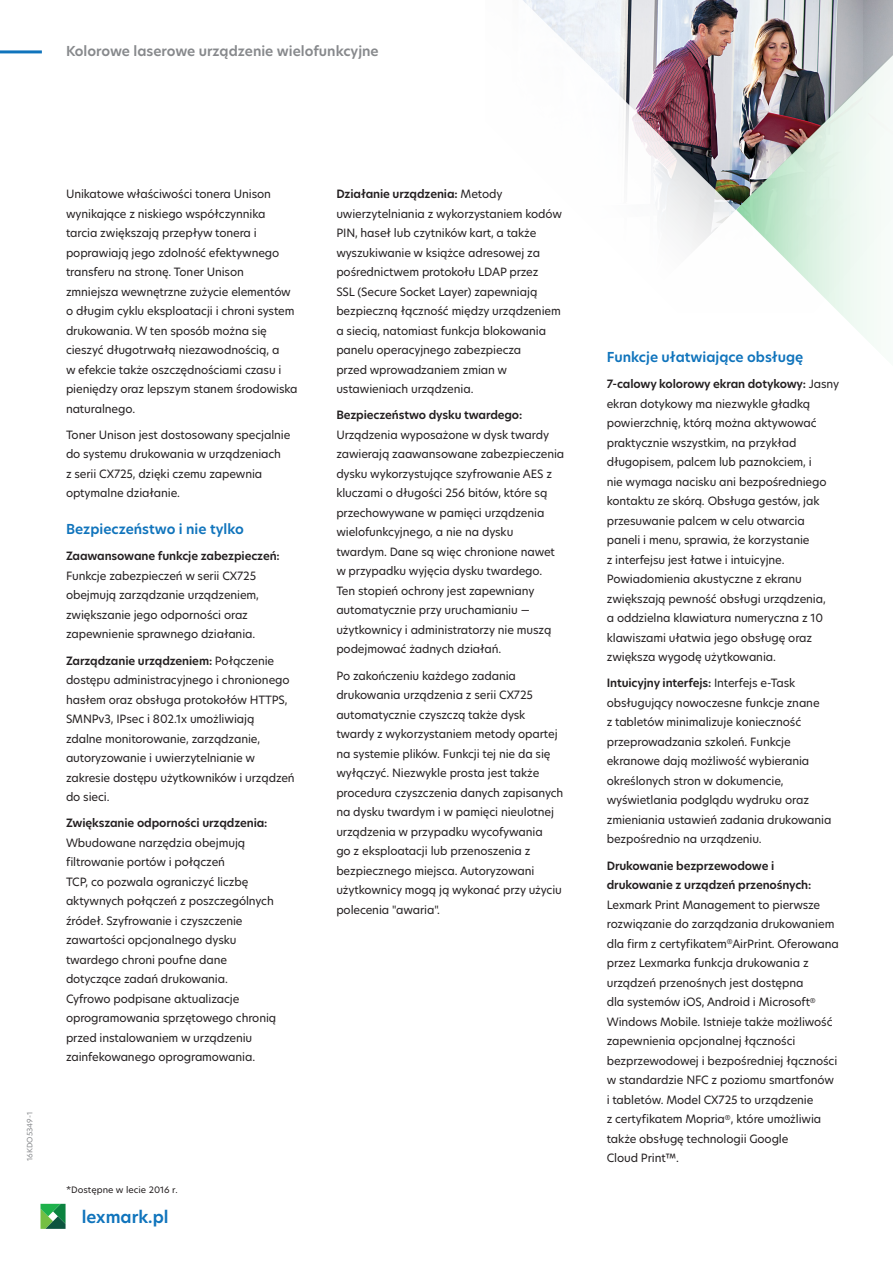
<style>
.page{position:relative;width:893px;height:1263px;background:#fff}
.page>*{position:absolute;margin:0;border:0;box-sizing:border-box;transform-origin:0 0}
.URL_Style{font:600 16.5px "TP Hero";color:#1074bc}
.Header_Style_-_Level{font:600 13.5px "TP Hero";color:#1074bc}
.Document_Label_Style{font:600 13.5px "TP Hero";color:#87898c}
.Body_Copy{font:11.25px/19.5px "TP Hero";letter-spacing:-.01em;color:#231f20}
.Footnotes{font:8.7px "TP Hero";color:#231f20}
.t1{font:7.2px "TP Hero";color:#87898c}
.s1{font-weight:600}
</style>
<div class="page">
<hr style="left:0;top:50px;width:42px;height:3px;background:#1074bc">
<svg style="left:41px;top:1204px;width:25px;height:25px"></svg>
<img style="left:523px;top:0;width:370px;height:248px">
<svg style="left:736px;top:40px;width:157px;height:306px"></svg>
<p class="Document_Label_Style" style="left:66px;top:42px;width:314px">Kolorowe laserowe urządzenie wielofunkcyjne</p>
<p class="t1" style="left:25px;top:1161px;width:51px;rotate:-90deg">16KDO5349-1</p>
<p class="Body_Copy" style="left:66px;top:184px;width:233px">Unikatowe właściwości tonera Unison wynikające z niskiego współczynnika tarcia zwiększają przepływ tonera i poprawiają jego zdolność efektywnego transferu na stronę. Toner Unison zmniejsza wewnętrzne zużycie elementów o długim cyklu eksploatacji i chroni system drukowania. W ten sposób można się cieszyć długotrwałą niezawodnością, a<br>w efekcie także oszczędnościami czasu i pieniędzy oraz lepszym stanem środowiska naturalnego.</p>
<p class="Body_Copy" style="left:66px;top:425px;width:226px">Toner Unison jest dostosowany specjalnie do systemu drukowania w urządzeniach<br>z serii CX725, dzięki czemu zapewnia optymalne działanie.</p>
<p class="Header_Style_-_Level" style="left:66px;top:520px;width:179px">Bezpieczeństwo i nie tylko</p>
<p class="Body_Copy" style="left:66px;top:546px;width:215px"><span class="s1">Zaawansowane funkcje zabezpieczeń:<br></span>Funkcje zabezpieczeń w serii CX725 obejmują zarządzanie urządzeniem, zwiększanie jego odporności oraz zapewnienie sprawnego działania.</p>
<p class="Body_Copy" style="left:66px;top:650px;width:230px"><span class="s1">Zarządzanie urządzeniem:</span> Połączenie dostępu administracyjnego i chronionego hasłem oraz obsługa protokołów HTTPS, SMNPv3, IPsec i 802.1x umożliwiają<br>zdalne monitorowanie, zarządzanie, autoryzowanie i uwierzytelnianie w zakresie dostępu użytkowników i urządzeń do sieci.</p>
<p class="Body_Copy" style="left:66px;top:813px;width:212px"><span class="s1">Zwiększanie odporności urządzenia:<br></span>Wbudowane narzędzia obejmują filtrowanie portów i połączeń<br>TCP, co pozwala ograniczyć liczbę aktywnych połączeń z poszczególnych źródeł. Szyfrowanie i czyszczenie zawartości opcjonalnego dysku twardego chroni poufne dane dotyczące zadań drukowania.<br>Cyfrowo podpisane aktualizacje oprogramowania sprzętowego chronią przed instalowaniem w urządzeniu zainfekowanego oprogramowania.</p>
<p class="Footnotes" style="left:66px;top:1184px;width:113px">*Dostępne w lecie 2016 r.</p>
<p class="URL_Style" style="left:82px;top:1206px;width:88px">lexmark.pl</p>
<p class="Body_Copy" style="left:336px;top:184px;width:227px"><span class="s1">Działanie urządzenia:</span> Metody uwierzytelniania z wykorzystaniem kodów PIN, haseł lub czytników kart, a także wyszukiwanie w książce adresowej za pośrednictwem protokołu LDAP przez<br>SSL (Secure Socket Layer) zapewniają bezpieczną łączność między urządzeniem a siecią, natomiast funkcja blokowania panelu operacyjnego zabezpiecza<br>przed wprowadzaniem zmian w ustawieniach urządzenia.</p>
<p class="Body_Copy" style="left:336px;top:405px;width:230px"><span class="s1">Bezpieczeństwo dysku twardego:<br></span>Urządzenia wyposażone w dysk twardy zawierają zaawansowane zabezpieczenia dysku wykorzystujące szyfrowanie AES z kluczami o długości 256 bitów, które są przechowywane w pamięci urządzenia wielofunkcyjnego, a nie na dysku twardym. Dane są więc chronione nawet w przypadku wyjęcia dysku twardego.<br>Ten stopień ochrony jest zapewniany automatycznie przy uruchamianiu — użytkownicy i administratorzy nie muszą podejmować żadnych działań.</p>
<p class="Body_Copy" style="left:336px;top:665px;width:229px">Po zakończeniu każdego zadania drukowania urządzenia z serii CX725 automatycznie czyszczą także dysk twardy z wykorzystaniem metody opartej na systemie plików. Funkcji tej nie da się wyłączyć. Niezwykle prosta jest także procedura czyszczenia danych zapisanych na dysku twardym i w pamięci nieulotnej urządzenia w przypadku wycofywania<br>go z eksploatacji lub przenoszenia z bezpiecznego miejsca. Autoryzowani użytkownicy mogą ją wykonać przy użyciu polecenia "awaria".</p>
<p class="Header_Style_-_Level" style="left:607px;top:348px;width:198px">Funkcje ułatwiające obsługę</p>
<p class="Body_Copy" style="left:607px;top:374px;width:234px"><span class="s1">7-calowy kolorowy ekran dotykowy:</span> Jasny ekran dotykowy ma niezwykle gładką powierzchnię, którą można aktywować praktycznie wszystkim, na przykład długopisem, palcem lub paznokciem, i<br>nie wymaga nacisku ani bezpośredniego kontaktu ze skórą. Obsługa gestów, jak przesuwanie palcem w celu otwarcia paneli i menu, sprawia, że korzystanie<br>z interfejsu jest łatwe i intuicyjne.<br>Powiadomienia akustyczne z ekranu zwiększają pewność obsługi urządzenia,<br>a oddzielna klawiatura numeryczna z 10 klawiszami ułatwia jego obsługę oraz zwiększa wygodę użytkowania.</p>
<p class="Body_Copy" style="left:607px;top:673px;width:226px"><span class="s1">Intuicyjny interfejs:</span> Interfejs e-Task obsługujący nowoczesne funkcje znane<br>z tabletów minimalizuje konieczność przeprowadzania szkoleń. Funkcje ekranowe dają możliwość wybierania określonych stron w dokumencie, wyświetlania podglądu wydruku oraz zmieniania ustawień zadania drukowania bezpośrednio na urządzeniu.</p>
<p class="Body_Copy" style="left:607px;top:856px;width:234px"><span class="s1">Drukowanie bezprzewodowe i drukowanie z urządzeń przenośnych:<br></span>Lexmark Print Management to pierwsze rozwiązanie do zarządzania drukowaniem dla firm z certyfikatem<sup>®</sup>AirPrint. Oferowana przez Lexmarka funkcja drukowania z urządzeń przenośnych jest dostępna<br>dla systemów iOS, Android i Microsoft<sup>® </sup>Windows Mobile. Istnieje także możliwość zapewnienia opcjonalnej łączności bezprzewodowej i bezpośredniej łączności w standardzie NFC z poziomu smartfonów i tabletów. Model CX725 to urządzenie<br>z certyfikatem Mopria<sup>®</sup>, które umożliwia także obsługę technologii Google<br>Cloud Print™.</p>
</div>
